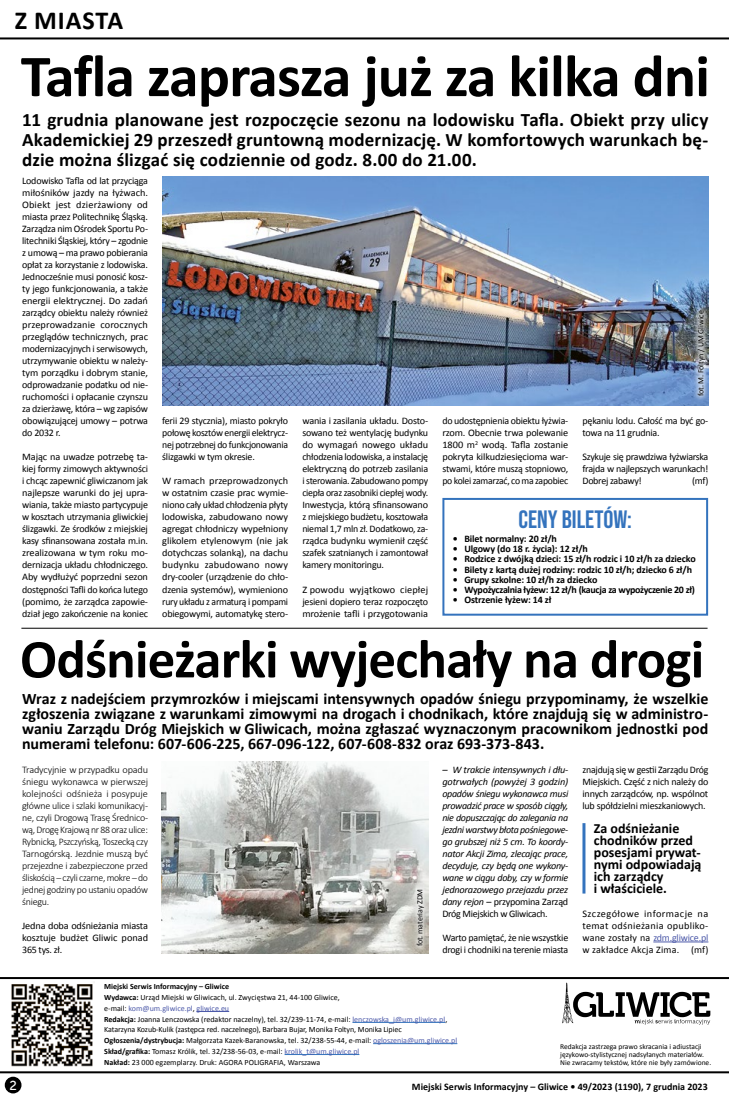
<style>
.page{position:relative;width:729px;height:1098px;background:#fff}
.page>*{position:absolute;margin:0;border:0;box-sizing:border-box;transform-origin:0 0}
.t1{font:700 60px "Calibri";letter-spacing:-.015em;color:#000}
.t2{font:700 55px "Calibri";letter-spacing:-.015em;color:#000}
.t3{font:700 26px "Calibri";letter-spacing:.04em;color:#000}
.t4{font:25px "Bebas Neue";color:#3473bd}
.t5{font:700 19px/20px "Calibri";letter-spacing:.005em;color:#000;text-align:justify}
.t6{font:700 16px/15px "Calibri";letter-spacing:-.005em;color:#000;text-align:justify}
.t7{font:700 14px/12px "Calibri";color:#000}
.t8{font:13px "Museo Sans 500";color:#fff}
.t9{font:10px/12px "Calibri";letter-spacing:-.02em;color:#000;text-align:justify}
.t10{font:italic 10px/12px "Calibri";letter-spacing:-.03em;color:#000;text-align:justify}
.t11{font:300 10px/12px "Calibri";letter-spacing:-.03em;color:#000;text-align:justify}
.t12{font:700 10px "Calibri";letter-spacing:-.01em;color:#000}
.t13{font:700 10px "Calibri";letter-spacing:-.03em;color:#000}
.t14{font:8px/10.7px "Calibri";color:#000}
.t15{font:7.5px/8px "Calibri";color:#000}
.s1{color:#4c59a9}
.s2{font-style:normal}
.s3{font-weight:700}
</style>
<div class="page">
<svg style="left:562px;top:982px;width:148px;height:42px"></svg>
<hr style="left:0;top:1070px;width:729px;height:2px;background:#000">
<div style="left:5px;top:1076px;width:16px;height:16px;background:#000;border-radius:50%"></div>
<hr style="left:0;top:37px;width:729px;height:2px;background:#000">
<hr style="left:0;top:976px;width:729px;height:2px;background:#000">
<img style="left:11px;top:984px;width:82px;height:82px">
<hr style="left:196px;top:1010px;width:33px;height:1px;background:#4c59a9">
<hr style="left:352px;top:1021px;width:93px;height:1px;background:#3473bd">
<hr style="left:373px;top:1042px;width:84px;height:1px;background:#3473bd">
<hr style="left:284px;top:1053px;width:75px;height:1px;background:#3473bd">
<hr style="left:653px;top:941px;width:55px;height:1px;background:#4c59a9">
<img style="left:161px;top:761px;width:267px;height:192px">
<div style="left:411px;top:882px;width:19px;height:69px;background:#fff;opacity:.75"></div>
<hr style="left:21px;top:627px;width:686px;height:1px;background:#000">
<img style="left:162px;top:176px;width:546px;height:229px">
<div style="left:442px;top:497px;width:266px;height:118px;border:2px solid #3473bd"></div>
<div style="left:691px;top:304px;width:20px;height:98px;background:#fff;opacity:.75"></div>
<hr style="left:582px;top:822px;width:3px;height:71px;background:#3473bd">
<h3 class="t3" style="left:15px;top:4px;width:110px">Z MIASTA</h3>
<h1 class="t1" style="left:21px;top:38px;width:690px">Tafla zaprasza już za kilka dni</h1>
<h3 class="t5" style="left:22px;top:109px;width:687px">11 grudnia planowane jest rozpoczęcie sezonu na lodowisku Tafla. Obiekt przy ulicy Akademickiej 29 przeszedł gruntowną modernizację. W komfortowych warunkach bę&shy;dzie można ślizgać się codziennie od godz. 8.00 do 21.00.</h3>
<p class="t9" style="left:22px;top:175px;width:127px">Lodowisko Tafla od lat przyciąga miłośników jazdy na łyżwach.<br>Obiekt jest dzierżawiony od miasta przez Politechnikę Śląską.<br>Zarządza nim Ośrodek Sportu Po&shy;litechniki Śląskiej, który – zgodnie z umową – ma prawo pobierania opłat za korzystanie z lodowiska.<br>Jednocześnie musi ponosić kosz&shy;ty jego funkcjonowania, a także energii elektrycznej. Do zadań zarządcy obiektu należy również przeprowadzanie corocznych przeglądów technicznych, prac modernizacyjnych i serwisowych, utrzymywanie obiektu w należy&shy;tym porządku i dobrym stanie, odprowadzanie podatku od nie&shy;ruchomości i opłacanie czynszu za dzierżawę, która – wg zapisów obowiązującej umowy – potrwa do 2032 r.</p>
<p class="t9" style="left:22px;top:451px;width:127px">Mając na uwadze potrzebę ta&shy;kiej formy zimowych aktywności i chcąc zapewnić gliwiczanom jak najlepsze warunki do jej upra&shy;wiania, także miasto partycypuje w kosztach utrzymania gliwickiej ślizgawki. Ze środków z miejskiej kasy sfinansowana została m.in. zrealizowana w tym roku mo&shy;dernizacja układu chłodniczego.<br>Aby wydłużyć poprzedni sezon dostępności Tafli do końca lutego (pomimo, że zarządca zapowie&shy;dział jego zakończenie na koniec</p>
<p class="t14" style="left:695px;top:396px;width:87px;rotate:-90deg">fot. M. Foltyn / UM Gliwice</p>
<p class="t9" style="left:162px;top:415px;width:127px">ferii 29 stycznia), miasto pokryło połowę kosztów energii elektrycz&shy;nej potrzebnej do funkcjonowania ślizgawki w tym okresie.</p>
<p class="t9" style="left:162px;top:475px;width:127px">W ramach przeprowadzonych w ostatnim czasie prac wymie&shy;niono cały układ chłodzenia płyty lodowiska, zabudowano nowy agregat chłodniczy wypełniony glikolem etylenowym (nie jak dotychczas solanką), na dachu budynku zabudowano nowy dry-cooler (urządzenie do chło&shy;dzenia systemów), wymieniono rury układu z armaturą i pompami obiegowymi, automatykę stero-</p>
<p class="t9" style="left:442px;top:415px;width:127px">do udostępnienia obiektu łyżwia&shy;rzom. Obecnie trwa polewanie 1800 m<sup>2</sup> wodą. Tafla zostanie pokryta kilkudziesięcioma war&shy;stwami, które muszą stopniowo, po kolei zamarzać, co ma zapobiec</p>
<p class="t9" style="left:582px;top:415px;width:127px">pękaniu lodu. Całość ma być go&shy;towa na 11 grudnia.</p>
<p class="t9" style="left:302px;top:415px;width:127px">wania i zasilania układu. Dosto&shy;sowano też wentylację budynku do wymagań nowego układu chłodzenia lodowiska, a instalację elektryczną do potrzeb zasilania i sterowania. Zabudowano pompy ciepła oraz zasobniki ciepłej wody.<br>Inwestycja, którą sfinansowano z miejskiego budżetu, kosztowała niemal 1,7 mln zł. Dodatkowo, za&shy;rządca budynku wymienił część szafek szatnianych i zamontował kamery monitoringu.</p>
<p class="t9" style="left:302px;top:583px;width:127px">Z powodu wyjątkowo ciepłej jesieni dopiero teraz rozpoczęto mrożenie tafli i przygotowania</p>
<p class="t9" style="left:582px;top:451px;width:127px">Szykuje się prawdziwa łyżwiarska frajda w najlepszych warunkach!<br>Dobrej zabawy!</p>
<p class="t9" style="left:692px;top:475px;width:18px">(mf)</p>
<h3 class="t4" style="left:518px;top:505px;width:115px">CENY BILETÓW:</h3>
<p class="t12" style="left:453px;top:532px;width:105px">• Bilet normalny: 20 zł/h</p>
<p class="t12" style="left:453px;top:542px;width:136px">• Ulgowy (do 18 r. życia): 12 zł/h</p>
<p class="t12" style="left:453px;top:552px;width:244px">• Rodzice z dwójką dzieci: 15 zł/h rodzic i 10 zł/h za dziecko</p>
<p class="t12" style="left:453px;top:562px;width:241px">• Bilety z kartą dużej rodziny: rodzic 10 zł/h; dziecko 6 zł/h</p>
<p class="t12" style="left:453px;top:572px;width:146px">• Grupy szkolne: 10 zł/h za dziecko</p>
<p class="t13" style="left:453px;top:582px;width:243px">• Wypożyczalnia łyżew: 12 zł/h (kaucja za wypożyczenie 20 zł)</p>
<p class="t12" style="left:453px;top:592px;width:100px">• Ostrzenie łyżew: 14 zł</p>
<h2 class="t2" style="left:20px;top:623px;width:685px">Odśnieżarki wyjechały na drogi</h2>
<p class="t6" style="left:22px;top:691px;width:687px">Wraz z nadejściem przymrozków i miejscami intensywnych opadów śniegu przypominamy, że wszelkie zgłoszenia związane z warunkami zimowymi na drogach i chodnikach, które znajdują się w administro&shy;waniu Zarządu Dróg Miejskich w Gliwicach, można zgłaszać wyznaczonym pracownikom jednostki pod numerami telefonu: 607-606-225, 667-096-122, 607-608-832 oraz 693-373-843.</p>
<p class="t11" style="left:22px;top:763px;width:127px">Tradycyjnie w przypadku opadu śniegu wykonawca w pierwszej kolejności odśnieża i posypuje główne ulice i szlaki komunikacyj&shy;ne, czyli Drogową Trasę Średnico&shy;wą, Drogę Krajową nr 88 oraz ulice:<br>Rybnicką, Pszczyńską, Toszecką czy Tarnogórską. Jezdnie muszą być przejezdne i zabezpieczone przed śliskością – czyli czarne, mokre – do jednej godziny po ustaniu opadów śniegu.</p>
<p class="t9" style="left:22px;top:919px;width:127px">Jedna doba odśnieżania miasta kosztuje budżet Gliwic ponad 365 tys. zł.</p>
<p class="t9" style="left:582px;top:763px;width:127px">znajdują się w gestii Zarządu Dróg Miejskich. Część z nich należy do innych zarządców, np. wspólnot lub spółdzielni mieszkaniowych.</p>
<h3 class="t7" style="left:593px;top:821px;width:109px">Za odśnieżanie chodników przed posesjami prywat&shy;nymi odpowiadają ich zarządcy<br>i właściciele.</h3>
<p class="t9" style="left:582px;top:907px;width:127px">Szczegółowe informacje na temat odśnieżania opubliko&shy;wane zostały na <span class="s1">zdm.gliwice.pl </span>w zakładce Akcja Zima. (mf)</p>
<p class="t10" style="left:442px;top:762px;width:127px">– W trakcie intensywnych i dłu&shy;gotrwałych (powyżej 3 godzin) opadów śniegu wykonawca musi prowadzić prace w sposób ciągły, nie dopuszczając do zalegania na jezdni warstwy błota pośniegowe&shy;go grubszej niż 5 cm. To koordy&shy;nator Akcji Zima, zlecając prace, decyduje, czy będą one wykony&shy;wane w ciągu doby, czy w formie jednorazowego przejazdu przez dany rejon <span class="s2">– przypomina Zarząd Dróg Miejskich w Gliwicach.</span></p>
<p class="t9" style="left:442px;top:931px;width:127px">Warto pamiętać, że nie wszystkie drogi i chodniki na terenie miasta</p>
<p class="t14" style="left:414px;top:946px;width:59px;rotate:-90deg">fot. materiay ZDM</p>
<p class="t14" style="left:104px;top:981px;width:354px"><span class="s3">Miejski Serwis Informacyjny – Gliwice<br>Wydawca:</span> Urząd Miejski w Gliwicach, ul. Zwycięstwa 21, 44-100 Gliwice,<br>e-mail: <span class="s1">kom@um.gliwice.pl</span>, <span class="s1">gliwice.eu<br></span><span class="s3">Redakcja:</span> Joanna Lenczowska (redaktor naczelny), tel. 32/239-11-74, e-mail: <span class="s1">lenczowska_j@um.gliwice.pl</span>, Katarzyna Kozub-Kulik (zastępca red. naczelnego), Barbara Bujar, Monika Foltyn, Monika Lipiec <span class="s3">Ogłoszenia/dystrybucja:</span> Małgorzata Kazek-Baranowska, tel. 32/238-55-44, e-mail: <span class="s1">ogloszenia@um.gliwice.pl </span><span class="s3">Skład/grafika:</span> Tomasz Królik, tel. 32/238-56-03, e-mail: <span class="s1">krolik_t@um.gliwice.pl<br></span><span class="s3">Nakład:</span> 23 000 egzemplarzy. Druk: AGORA POLIGRAFIA, Warszawa</p>
<p class="t15" style="left:560px;top:1041px;width:152px">Redakcja zastrzega prawo skracania i adiustacji językowo-stylistycznej nadsyłanych materiałów.<br>Nie zwracamy tekstów, które nie były zamówione.</p>
<h3 class="t8" style="left:9px;top:1077px;width:9px">2</h3>
<p class="t12" style="left:412px;top:1079px;width:297px">Miejski Serwis Informacyjny – Gliwice • 49/2023 (1190), 7 grudnia 2023</p>
</div>
